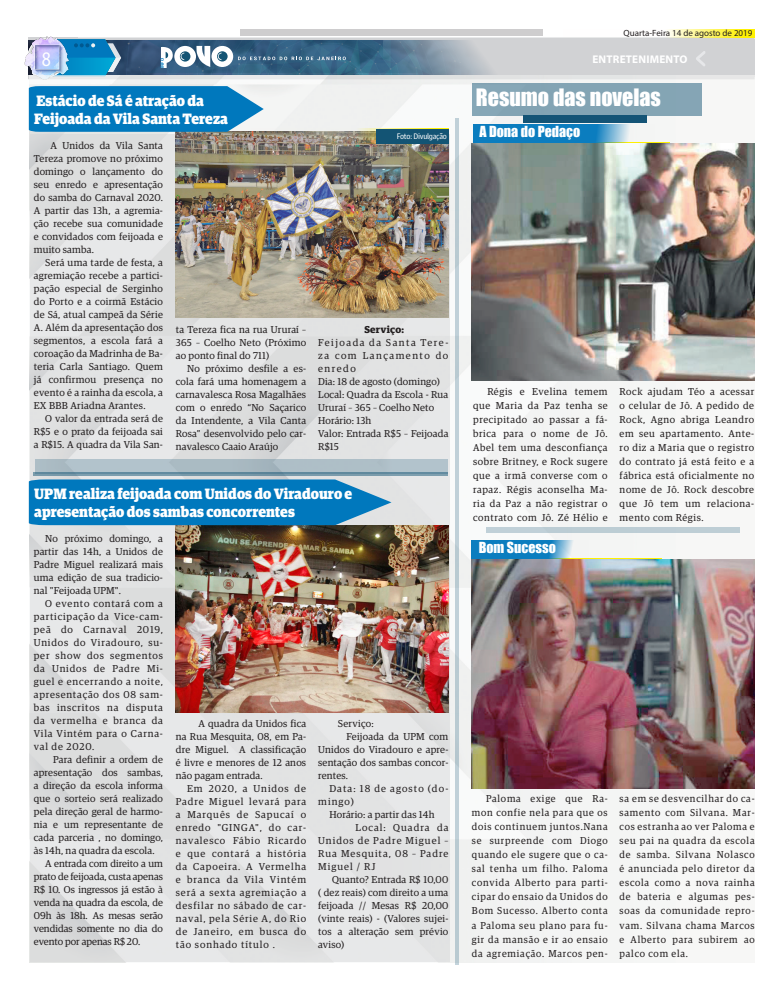
<style>
.page{position:relative;width:783px;height:993px;background:#fff}
.page>*{position:absolute;margin:0;border:0;box-sizing:border-box;transform-origin:0 0}
.t1{font:22px "Impact";color:#fff}
.t2{font:20.7px "Myriad Pro";color:#fff;scale:.86 1}
.Texto_interno_comum{font:900 15px/18px "Guardian Egyptian";color:#fff;scale:.92 1}
.t3{font:14px "Impact";color:#fff}
.t4{font:12px "Myriad Pro";letter-spacing:-.02em;color:#fff}
.t5{font:700 11.2px "Myriad Pro";letter-spacing:.02em;color:#fff}
.Texto_interno_comum-2{font:10px/13px "Guardian Egyptian";letter-spacing:.02em;color:#231f20;text-align:justify}
.Texto_interno_comum-3{font:10px/13px "Guardian Egyptian";letter-spacing:.11em;color:#231f20}
.Texto_interno_comum-4{font:700 10px "Guardian Egyptian";letter-spacing:.02em;color:#231f20}
.t6{font:9px "Myriad Pro";color:#231f20}
.Título_-_2_colunas{font:8px "Guardian Agate Sans G1 D Regular";letter-spacing:-.04em;color:#fff}
.t7{font:700 4.6px "Myriad Pro";color:#0b7dbf}
</style>
<div class="page">
<div style="left:72px;top:37px;width:682px;height:5px;background:#e8e9ea"></div>
<svg style="left:668px;top:29px;width:86px;height:9px"></svg>
<div style="left:29px;top:77px;width:725px;height:884px;background:#f5f6f5"></div>
<div style="left:240px;top:29px;width:302px;height:6px;background:#cecdce"></div>
<svg style="left:71px;top:38px;width:683px;height:39px;background:#8ca4b5"></svg>
<img style="left:24px;top:36px;width:47px;height:45px">
<div style="left:486px;top:527px;width:253px;height:5px;background:#bdcdd5"></div>
<hr style="left:455px;top:119px;width:4px;height:845px;background:#bacad2">
<div style="left:472px;top:83px;width:229px;height:32px;background:#83a4b4"></div>
<hr style="left:534px;top:142px;width:135px;height:1px;background:#fff101">
<svg style="left:472px;top:124px;width:182px;height:19px;background:#4098c8"></svg>
<div style="left:523px;top:115px;width:123px;height:7px;background:#145476"></div>
<div style="left:30px;top:135px;width:420px;height:826px;background:#e2e3e3"></div>
<hr style="left:527px;top:558px;width:134px;height:1px;background:#fff101">
<svg style="left:471px;top:539px;width:118px;height:20px;fill:#0b7dbf"></svg>
<img style="left:176px;top:132px;width:272px;height:185px">
<img style="left:176px;top:525px;width:272px;height:187px">
<svg style="left:29px;top:86px;width:235px;height:46px;background:#1381c0"></svg>
<svg style="left:29px;top:479px;width:362px;height:46px;background:#1381c0"></svg>
<svg style="left:251px;top:127px;width:197px;height:16px"></svg>
<div style="left:375px;top:129px;width:73px;height:14px;background:#135474"></div>
<img style="left:471px;top:559px;width:283px;height:229px">
<img style="left:471px;top:143px;width:283px;height:237px">
<div style="left:35px;top:459px;width:412px;height:14px;background:#aebfc7"></div>
<svg style="left:33px;top:471px;width:414px;height:4px"></svg>
<p class="t6" style="left:623px;top:27px;width:130px">Quarta-Feira 14 de agosto de 2019</p>
<p class="t4" style="left:655px;top:45px;width:46px">POLÍTICA</p>
<p class="t2" style="left:42px;top:46px;width:12px">8</p>
<p class="t5" style="left:592px;top:52px;width:97px">ENTRETENIMENTO</p>
<p class="t7" style="left:159px;top:68px;width:11px;rotate:-90deg">INFO</p>
<p class="Texto_interno_comum" style="left:37px;top:90px;width:183px">Estácio de Sá é atração da</p>
<p class="Texto_interno_comum" style="left:34px;top:108px;width:212px">Feijoada da Vila Santa Tereza</p>
<p class="Texto_interno_comum-2" style="left:34px;top:138px;width:131px;text-indent:17px">A Unidos da Vila Santa Tereza promove no próximo domingo o lançamento do seu enredo e apresentação do samba do Carnaval 2020.<br>A partir das 13h, a agremia&shy;ção recebe sua comunidade e convidados com feijoada e muito samba.</p>
<p class="Texto_interno_comum-2" style="left:34px;top:255px;width:131px;text-indent:11px">Será uma tarde de festa, a agremiação recebe a partici&shy;pação especial de Serginho do Porto e a coirmã Estácio de Sá, atual campeã da Série A. Além da apresentação dos segmentos, a escola fará a coroação da Madrinha de Ba&shy;teria Carla Santiago. Quem já confirmou presença no evento é a rainha da escola, a EX BBB Ariadna Arantes.</p>
<p class="Texto_interno_comum-2" style="left:34px;top:411px;width:131px;text-indent:11px">O valor da entrada será de R$5 e o prato da feijoada sai a R$15. A quadra da Vila San-</p>
<p class="Texto_interno_comum-2" style="left:176px;top:322px;width:132px">ta Tereza fica na rua Ururaí – 365 – Coelho Neto (Próximo ao ponto final do 711)</p>
<p class="Texto_interno_comum-2" style="left:176px;top:361px;width:132px;text-indent:11px">No próximo desfile a es&shy;cola fará uma homenagem a carnavalesca Rosa Magalhães com o enredo “No Saçarico da Intendente, a Vila Canta Rosa” desenvolvido pelo car&shy;navalesco Caaio Araújo</p>
<p class="Título_-_2_colunas" style="left:396px;top:130px;width:52px">Foto: Divulgação</p>
<p class="Texto_interno_comum-4" style="left:364px;top:322px;width:41px">Serviço:</p>
<p class="Texto_interno_comum-2" style="left:318px;top:335px;width:132px">Feijoada da Santa Tere&shy;za com Lançamento do enredo</p>
<p class="Texto_interno_comum-2" style="left:318px;top:374px;width:123px">Dia: 18 de agosto (domingo)</p>
<p class="Texto_interno_comum-2" style="left:318px;top:387px;width:132px">Local: Quadra da Escola - Rua<br>Ururaí – 365 – Coelho Neto</p>
<p class="Texto_interno_comum-2" style="left:318px;top:413px;width:55px">Horário: 13h</p>
<p class="Texto_interno_comum-2" style="left:318px;top:426px;width:132px">Valor: Entrada R$5 – Feijoada<br>R$15</p>
<p class="Texto_interno_comum" style="left:34px;top:483px;width:347px">UPM realiza feijoada com Unidos do Viradouro e apresentação dos sambas concorrentes</p>
<p class="Texto_interno_comum-2" style="left:34px;top:531px;width:131px;text-indent:11px">No próximo domingo, a partir das 14h, a Unidos de Padre Miguel realizará mais uma edição de sua tradicio&shy;nal "Feijoada UPM".</p>
<p class="Texto_interno_comum-2" style="left:34px;top:596px;width:131px;text-indent:11px">O evento contará com a participação da Vice-cam&shy;peã do Carnaval 2019, Unidos do Viradouro, su&shy;per show dos segmentos da Unidos de Padre Mi&shy;guel e encerrando a noite, apresentação dos 08 sam&shy;bas inscritos na disputa da vermelha e branca da Vila Vintém para o Carna&shy;val de 2020.</p>
<p class="Texto_interno_comum-2" style="left:34px;top:752px;width:131px;text-indent:19px">Para definir a ordem de apresentação dos sambas, a direção da escola informa que o sorteio será realizado pela direção geral de harmo&shy;nia e um representante de cada parceria , no domingo, às 14h, na quadra da escola.</p>
<p class="Texto_interno_comum-2" style="left:34px;top:856px;width:131px;text-indent:11px">A entrada com direito a um prato de feijoada, custa apenas R$ 10. Os ingressos já estão à venda na quadra da escola, de 09h às 18h. As mesas serão vendidas somente no dia do evento por apenas R$ 20.</p>
<p class="Texto_interno_comum-2" style="left:176px;top:715px;width:132px;text-indent:23px">A quadra da Unidos fica na Rua Mesquita, 08, em Pa&shy;dre Miguel. A classificação é livre e menores de 12 anos não pagam entrada.</p>
<p class="Texto_interno_comum-2" style="left:176px;top:780px;width:132px;text-indent:11px">Em 2020, a Unidos de Padre Miguel levará para a Marquês de Sapucaí o enredo "GINGA", do car&shy;navalesco Fábio Ricardo e que contará a história da Capoeira. A Vermelha e branca da Vila Vintém será a sexta agremiação a desfilar no sábado de car&shy;naval, pela Série A, do Rio de Janeiro, em busca do tão sonhado título .</p>
<p class="Texto_interno_comum-2" style="left:338px;top:715px;width:37px">Serviço:</p>
<p class="Texto_interno_comum-2" style="left:318px;top:728px;width:132px;text-indent:28px">Feijoada da UPM com Unidos do Viradouro e apre&shy;sentação dos sambas concor&shy;rentes.</p>
<p class="Texto_interno_comum-3" style="left:318px;top:780px;width:132px;text-indent:11px">Data: 18 de agosto (do&shy;mingo)</p>
<p class="Texto_interno_comum-2" style="left:329px;top:806px;width:107px">Horário: a partir das 14h</p>
<p class="Texto_interno_comum-2" style="left:318px;top:819px;width:132px;text-indent:37px">Local: Quadra da Unidos de Padre Miguel – Rua Mesquita, 08 – Padre Miguel / RJ</p>
<p class="Texto_interno_comum-2" style="left:318px;top:871px;width:132px;text-indent:14px">Quanto? Entrada R$ 10,00 ( dez reais) com direito a uma feijoada // Mesas R$ 20,00 (vinte reais) - (Valores sujei&shy;tos a alteração sem prévio aviso)</p>
<p class="t1" style="left:476px;top:80px;width:186px">Resumo das novelas</p>
<p class="t3" style="left:479px;top:121px;width:102px">A Dona do Pedaço</p>
<p class="Texto_interno_comum-2" style="left:473px;top:384px;width:136px;line-height:14px;text-indent:14px">Régis e Evelina temem que Maria da Paz tenha se precipitado ao passar a fá&shy;brica para o nome de Jô.<br>Abel tem uma desconfiança sobre Britney, e Rock sugere que a irmã converse com o rapaz. Régis aconselha Ma&shy;ria da Paz a não registrar o contrato com Jô. Zé Hélio e</p>
<p class="Texto_interno_comum-2" style="left:619px;top:384px;width:136px;line-height:14px">Rock ajudam Téo a acessar o celular de Jô. A pedido de Rock, Agno abriga Leandro em seu apartamento. Ante&shy;ro diz a Maria que o registro do contrato já está feito e a fábrica está oficialmente no nome de Jô. Rock descobre que Jô tem um relaciona&shy;mento com Régis.</p>
<p class="t3" style="left:478px;top:536px;width:79px">Bom Sucesso</p>
<p class="Texto_interno_comum-2" style="left:472px;top:791px;width:137px;line-height:14px;text-indent:14px">Paloma exige que Ra&shy;mon confie nela para que os dois continuem juntos.Nana se surpreende com Diogo quando ele sugere que o ca&shy;sal tenha um filho. Paloma convida Alberto para parti&shy;cipar do ensaio da Unidos do Bom Sucesso. Alberto conta a Paloma seu plano para fu&shy;gir da mansão e ir ao ensaio da agremiação. Marcos pen-</p>
<p class="Texto_interno_comum-2" style="left:619px;top:791px;width:136px;line-height:14px">sa em se desvencilhar do ca&shy;samento com Silvana. Mar&shy;cos estranha ao ver Paloma e seu pai na quadra da escola de samba. Silvana Nolasco é anunciada pelo diretor da escola como a nova rainha de bateria e algumas pes&shy;soas da comunidade repro&shy;vam. Silvana chama Marcos e Alberto para subirem ao palco com ela.</p>
</div>
